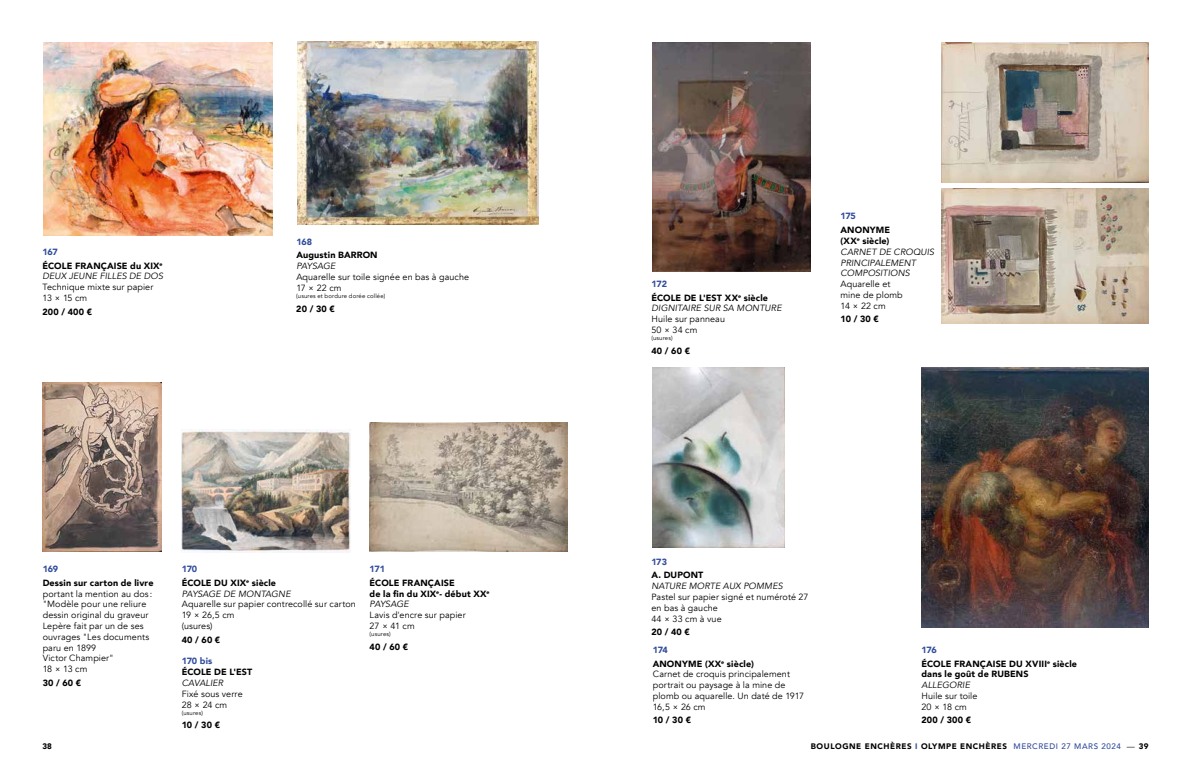
<style>
.page{position:relative;width:1191px;height:766px;background:#fff}
.page>*{position:absolute;margin:0;border:0;box-sizing:border-box;transform-origin:0 0}
.t1{font:9px/10.8px "Avenir";letter-spacing:.01em;color:#000}
.t2{font:900 9px/13.6px "Avenir";letter-spacing:.01em;color:#000}
.t3{font:italic 9px/10.8px "Avenir";letter-spacing:.005em;color:#000}
.t4{font:900 9px "Avenir";letter-spacing:-.015em;color:#314c9c}
.t5{font:900 8px "Avenir";letter-spacing:.07em;color:#000}
.t6{font:6px "Avenir";letter-spacing:.025em;color:#000}
.s1{color:#314c9c}
.s2{font-weight:400;font-style:italic}
.s3{font-weight:900;font-style:normal}
.s4{font-weight:500;color:#314c9c}
.s5{font-weight:300}
</style>
<div class="page">
<img style="left:44px;top:43px;width:228px;height:193px">
<img style="left:43px;top:382px;width:119px;height:169px">
<img style="left:298px;top:42px;width:241px;height:182px">
<img style="left:182px;top:429px;width:169px;height:123px">
<img style="left:369px;top:422px;width:199px;height:129px">
<img style="left:652px;top:43px;width:158px;height:229px">
<img style="left:652px;top:368px;width:133px;height:179px">
<img style="left:941px;top:43px;width:207px;height:139px">
<img style="left:941px;top:189px;width:207px;height:134px">
<img style="left:921px;top:368px;width:227px;height:259px">
<p class="t2" style="left:43px;top:245px;width:122px"><span class="s1">167<br></span>ÉCOLE FRANÇAISE du XIX<sup>e</sup></p>
<p class="t3" style="left:43px;top:271px;width:122px">DEUX JEUNE FILLES DE DOS</p>
<p class="t1" style="left:43px;top:282px;width:112px">Technique mixte sur papier<br>13 × 15 cm</p>
<p class="t2" style="left:43px;top:304px;width:51px">200 / 400 €</p>
<p class="t4" style="left:296px;top:234px;width:17px">168</p>
<p class="t2" style="left:296px;top:248px;width:83px">Augustin BARRON</p>
<p class="t3" style="left:296px;top:261px;width:41px">PAYSAGE</p>
<p class="t1" style="left:296px;top:271px;width:174px">Aquarelle sur toile signée en bas à gauche<br>17 × 22 cm</p>
<p class="t6" style="left:296px;top:292px;width:91px">(usures et bordure dorée collée)</p>
<p class="t2" style="left:296px;top:301px;width:40px">20 / 30 €</p>
<p class="t4" style="left:43px;top:561px;width:17px">169</p>
<p class="t2" style="left:43px;top:575px;width:112px">Dessin sur carton de livre</p>
<p class="t1" style="left:43px;top:588px;width:111px">portant la mention au dos : "Modèle pour une reliure dessin original du graveur<br>Lepère fait par un de ses ouvrages "Les documents paru en 1899<br>Victor Champier"<br>18 × 13 cm</p>
<p class="t2" style="left:43px;top:675px;width:40px">30 / 60 €</p>
<p class="t2" style="left:182px;top:561px;width:96px"><span class="s1">170<br></span>ÉCOLE DU XIX<sup>e</sup> siècle</p>
<p class="t3" style="left:182px;top:588px;width:110px">PAYSAGE DE MONTAGNE</p>
<p class="t1" style="left:182px;top:599px;width:176px">Aquarelle sur papier contrecollé sur carton<br>19 × 26,5 cm<br>(usures)</p>
<p class="t2" style="left:182px;top:632px;width:40px">40 / 60 €</p>
<p class="t4" style="left:182px;top:653px;width:32px">170 bis</p>
<p class="t2" style="left:182px;top:664px;width:72px">ÉCOLE DE L'EST</p>
<p class="t3" style="left:182px;top:677px;width:43px">CAVALIER</p>
<p class="t1" style="left:182px;top:688px;width:62px">Fixé sous verre<br>28 × 24 cm</p>
<p class="t6" style="left:182px;top:708px;width:23px">(usures)</p>
<p class="t2" style="left:182px;top:718px;width:40px">10 / 30 €</p>
<p class="t4" style="left:369px;top:561px;width:17px">171</p>
<p class="t2" style="left:369px;top:577px;width:121px;line-height:10.8px">ÉCOLE FRANÇAISE<br>de la fin du XIX<sup>e</sup>- début XX<sup>e<br></sup><span class="s2">PAYSAGE</span></p>
<p class="t1" style="left:369px;top:609px;width:98px">Lavis d'encre sur papier<br>27 × 41 cm</p>
<p class="t6" style="left:369px;top:630px;width:23px">(usures)</p>
<p class="t2" style="left:369px;top:639px;width:40px">40 / 60 €</p>
<p class="t2" style="left:651px;top:277px;width:118px"><span class="s1">172<br></span>ÉCOLE DE L'EST XX<sup>e</sup> siècle</p>
<p class="t3" style="left:651px;top:303px;width:132px">DIGNITAIRE SUR SA MONTURE</p>
<p class="t1" style="left:651px;top:314px;width:75px">Huile sur panneau<br>50 × 34 cm</p>
<p class="t6" style="left:651px;top:334px;width:23px">(usures)</p>
<p class="t2" style="left:651px;top:343px;width:40px">40 / 60 €</p>
<p class="t4" style="left:840px;top:208px;width:17px">175</p>
<p class="t3" style="left:840px;top:225px;width:95px"><span class="s3">ANONYME<br>(XX</span><sup>e</sup> <span class="s3">siècle)<br></span>CARNET DE CROQUIS<br>PRINCIPALEMENT<br>COMPOSITIONS</p>
<p class="t1" style="left:840px;top:279px;width:64px">Aquarelle et mine de plomb<br>14 × 22 cm</p>
<p class="t2" style="left:840px;top:312px;width:40px">10 / 30 €</p>
<p class="t4" style="left:651px;top:554px;width:17px">173</p>
<p class="t2" style="left:651px;top:568px;width:53px">A. DUPONT</p>
<p class="t3" style="left:651px;top:580px;width:133px">NATURE MORTE AUX POMMES</p>
<p class="t1" style="left:651px;top:591px;width:159px">Pastel sur papier signé et numéroté 27 en bas à gauche<br>44 × 33 cm à vue</p>
<p class="t2" style="left:651px;top:625px;width:40px">20 / 40 €</p>
<p class="t2" style="left:653px;top:642px;width:103px"><span class="s1">174<br></span>ANONYME (XX<sup>e</sup> siècle)</p>
<p class="t1" style="left:653px;top:668px;width:153px">Carnet de croquis principalement portrait ou paysage à la mine de plomb ou aquarelle. Un daté de 1917<br>16,5 × 26 cm</p>
<p class="t2" style="left:653px;top:713px;width:40px">10 / 30 €</p>
<p class="t2" style="left:921px;top:642px;width:157px"><span class="s1">176<br></span>ÉCOLE FRANÇAISE DU XVIII<sup>e</sup> siècle</p>
<p class="t2" style="left:921px;top:667px;width:108px">dans le goût de RUBENS</p>
<p class="t3" style="left:921px;top:679px;width:50px">ALLEGORIE</p>
<p class="t1" style="left:921px;top:690px;width:57px">Huile sur toile<br>20 × 18 cm</p>
<p class="t2" style="left:921px;top:713px;width:51px">200 / 300 €</p>
<p class="t5" style="left:43px;top:738px;width:11px">38</p>
<p class="t5" style="left:811px;top:738px;width:339px">BOULOGNE ENCHÈRES <span class="s1">I</span> OLYMPE ENCHÈRES <span class="s4">MERCREDI 27 MARS 2024</span> <span class="s5">—</span> 39</p>
</div>
